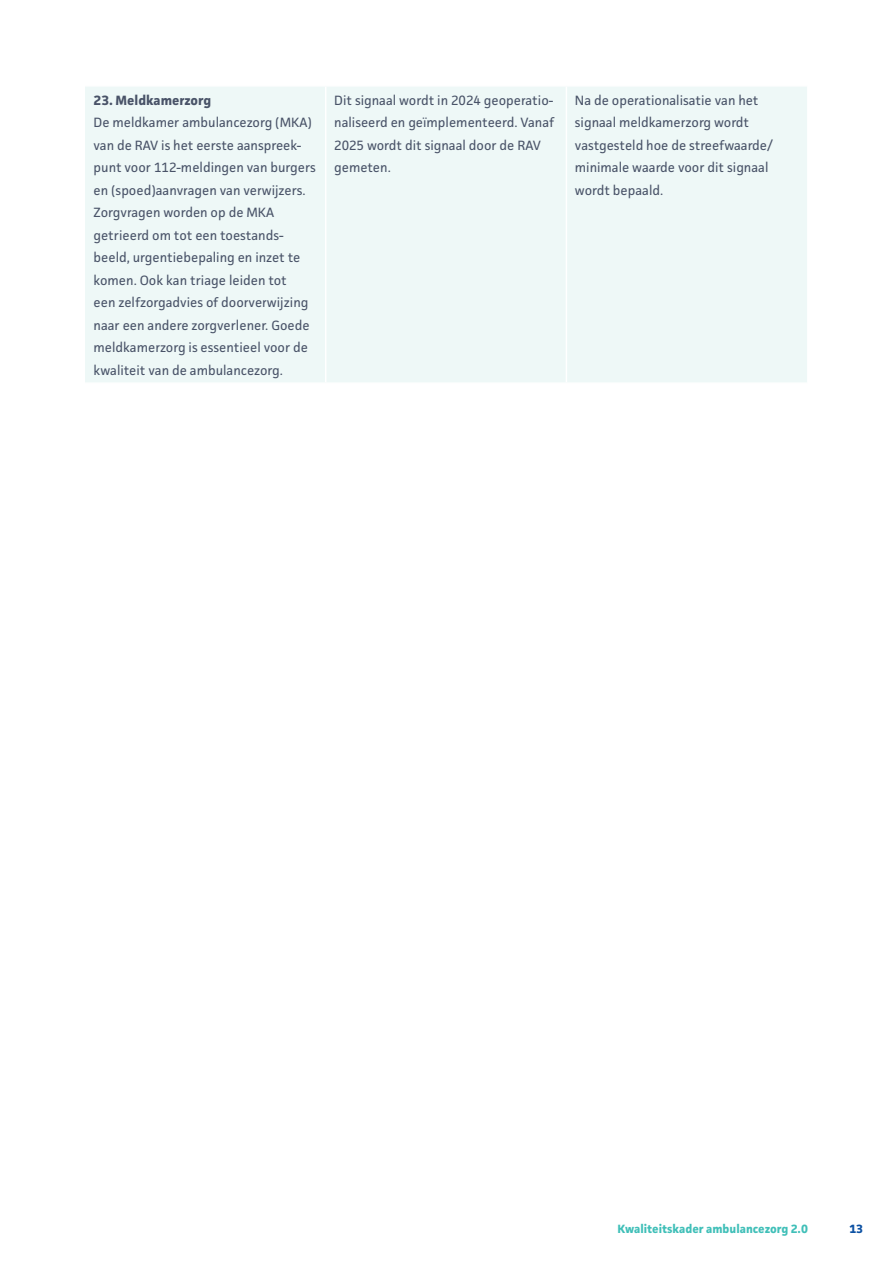
<style>
.page{position:relative;width:893px;height:1263px;background:#fff}
.page>*{position:absolute;margin:0;border:0;box-sizing:border-box;transform-origin:0 0}
.t1{font:13.5px/22.5px "Facit";color:#495368}
.t2{font:700 13.5px "Facit";color:#495368}
.t3{font:700 12px "Facit";color:#40bfb8}
.t4{font:700 12px "Facit";color:#0c51a3}
</style>
<div class="page">
<div style="left:85px;top:87px;width:722px;height:295px;background:#eef8f7"></div>
<hr style="left:325px;top:87px;width:1px;height:295px;background:#fff">
<hr style="left:566px;top:87px;width:1px;height:295px;background:#fff">
<p class="t2" style="left:94px;top:92px;width:119px">23. Meldkamerzorg</p>
<p class="t1" style="left:94px;top:111px;width:224px">De meldkamer ambulancezorg (MKA) van de RAV is het eerste aanspreek&shy;punt voor 112--meldingen van burgers en (spoed)aanvragen van verwijzers.<br>Zorgvragen worden op de MKA getrieerd om tot een toestands&shy;beeld, urgentiebepaling en inzet te komen. Ook kan triage leiden tot<br>een zelfzorgadvies of doorverwijzing naar een andere zorgverlener. Goede meldkamerzorg is essentieel voor de kwaliteit van de ambulancezorg.</p>
<p class="t1" style="left:334px;top:88px;width:221px">Dit signaal wordt in 2024 geoperatio&shy;naliseerd en geïmplementeerd. Vanaf<br>2025 wordt dit signaal door de RAV gemeten.</p>
<p class="t1" style="left:575px;top:89px;width:200px">Na de operationalisatie van het signaal meldkamerzorg wordt vastgesteld hoe de streefwaarde/ minimale waarde voor dit signaal wordt bepaald.</p>
<p class="t3" style="left:617px;top:1221px;width:192px">Kwaliteitskader ambulancezorg 2.0</p>
<p class="t4" style="left:849px;top:1221px;width:15px">13</p>
</div>
